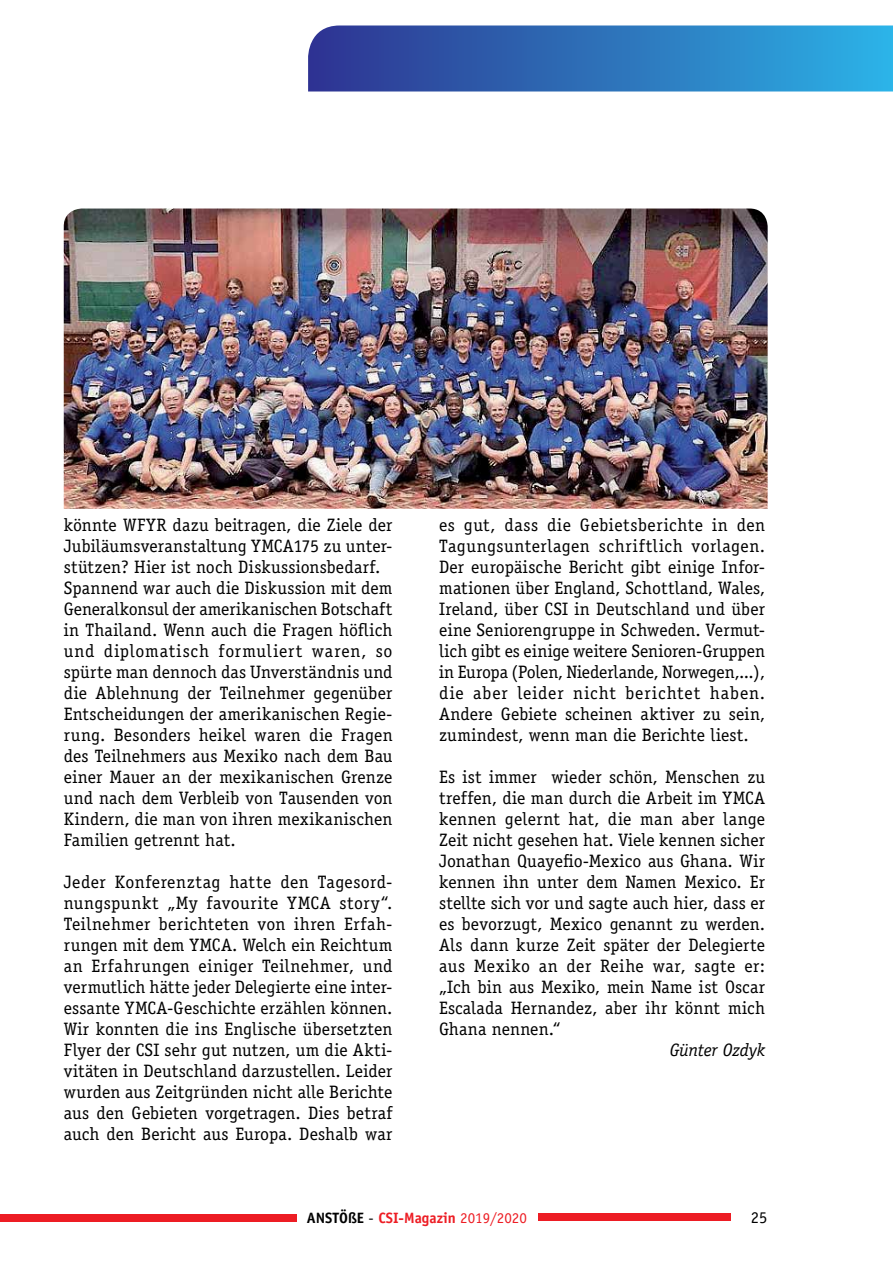
<style>
.page{position:relative;width:893px;height:1263px;background:#fff}
.page>*{position:absolute;margin:0;border:0;box-sizing:border-box;transform-origin:0 0}
.t1{font:18px/21px "Officina Serif";letter-spacing:.01em;color:#000;text-align:justify}
.t2{font:italic 18px "Officina Serif";letter-spacing:-.01em;color:#000}
.t3{font:16.5px "Officina Serif";color:#000}
.t4{font:700 15px "Officina Sans";color:#ed1d24}
.s1{color:#000}
.s2{font-weight:400;color:#000}
.s3{font-weight:400}
</style>
<div class="page">
<svg style="left:308px;top:26px;width:585px;height:66px;background:#3074bb"></svg>
<div style="left:0;top:1214px;width:297px;height:7px;background:#ed1d24"></div>
<div style="left:538px;top:1213px;width:193px;height:8px;background:#ed1d24"></div>
<img style="left:64px;top:209px;width:704px;height:300px">
<p class="t1" style="left:64px;top:514px;width:330px;text-align:left">könnte WFYR dazu beitragen, die Ziele der Jubiläumsveranstaltung YMCA175 zu unter&shy;stützen? Hier ist noch Diskussionsbedarf.<br>Spannend war auch die Diskussion mit dem Generalkonsul der amerikanischen Botschaft in Thailand. Wenn auch die Fragen höflich und diplomatisch formuliert waren, so spürte man dennoch das Unverständnis und die Ablehnung der Teilnehmer gegenüber Entscheidungen der amerikanischen Regie&shy;rung. Besonders heikel waren die Fragen des Teilnehmers aus Mexiko nach dem Bau einer Mauer an der mexikanischen Grenze und nach dem Verbleib von Tausenden von Kindern, die man von ihren mexikanischen Familien getrennt hat.</p>
<p class="t1" style="left:64px;top:871px;width:330px">Jeder Konferenztag hatte den Tagesord&shy;nungspunkt „My favourite YMCA story“.<br>Teilnehmer berichteten von ihren Erfah&shy;rungen mit dem YMCA. Welch ein Reichtum an Erfahrungen einiger Teilnehmer, und vermutlich hätte jeder Delegierte eine inter&shy;essante YMCA-Geschichte erzählen können.<br>Wir konnten die ins Englische übersetzten Flyer der CSI sehr gut nutzen, um die Akti&shy;vitäten in Deutschland darzustellen. Leider wurden aus Zeitgründen nicht alle Berichte aus den Gebieten vorgetragen. Dies betraf auch den Bericht aus Europa. Deshalb war</p>
<p class="t1" style="left:439px;top:514px;width:328px">es gut, dass die Gebietsberichte in den Tagungsunterlagen schriftlich vorlagen.<br>Der europäische Bericht gibt einige Infor&shy;mationen über England, Schottland, Wales, Ireland, über CSI in Deutschland und über eine Seniorengruppe in Schweden. Vermut&shy;lich gibt es einige weitere Senioren-Gruppen in Europa (Polen, Niederlande, Norwegen,...), die aber leider nicht berichtet haben.<br>Andere Gebiete scheinen aktiver zu sein, zumindest, wenn man die Berichte liest.</p>
<p class="t1" style="left:439px;top:766px;width:328px">Es ist immer wieder schön, Menschen zu treffen, die man durch die Arbeit im YMCA kennen gelernt hat, die man aber lange Zeit nicht gesehen hat. Viele kennen sicher Jonathan Quayefio-Mexico aus Ghana. Wir kennen ihn unter dem Namen Mexico. Er stellte sich vor und sagte auch hier, dass er es bevorzugt, Mexico genannt zu werden.<br>Als dann kurze Zeit später der Delegierte aus Mexiko an der Reihe war, sagte er: „Ich bin aus Mexiko, mein Name ist Oscar Escalada Hernandez, aber ihr könnt mich Ghana nennen.“</p>
<p class="t2" style="left:670px;top:1040px;width:97px">Günter Ozdyk</p>
<p class="t4" style="left:307px;top:1209px;width:221px"><span class="s1">ANSTÖßE</span> <span class="s2">-</span> CSI-Magazin <span class="s3">2019/2020</span></p>
<p class="t3" style="left:751px;top:1208px;width:18px">25</p>
</div>
